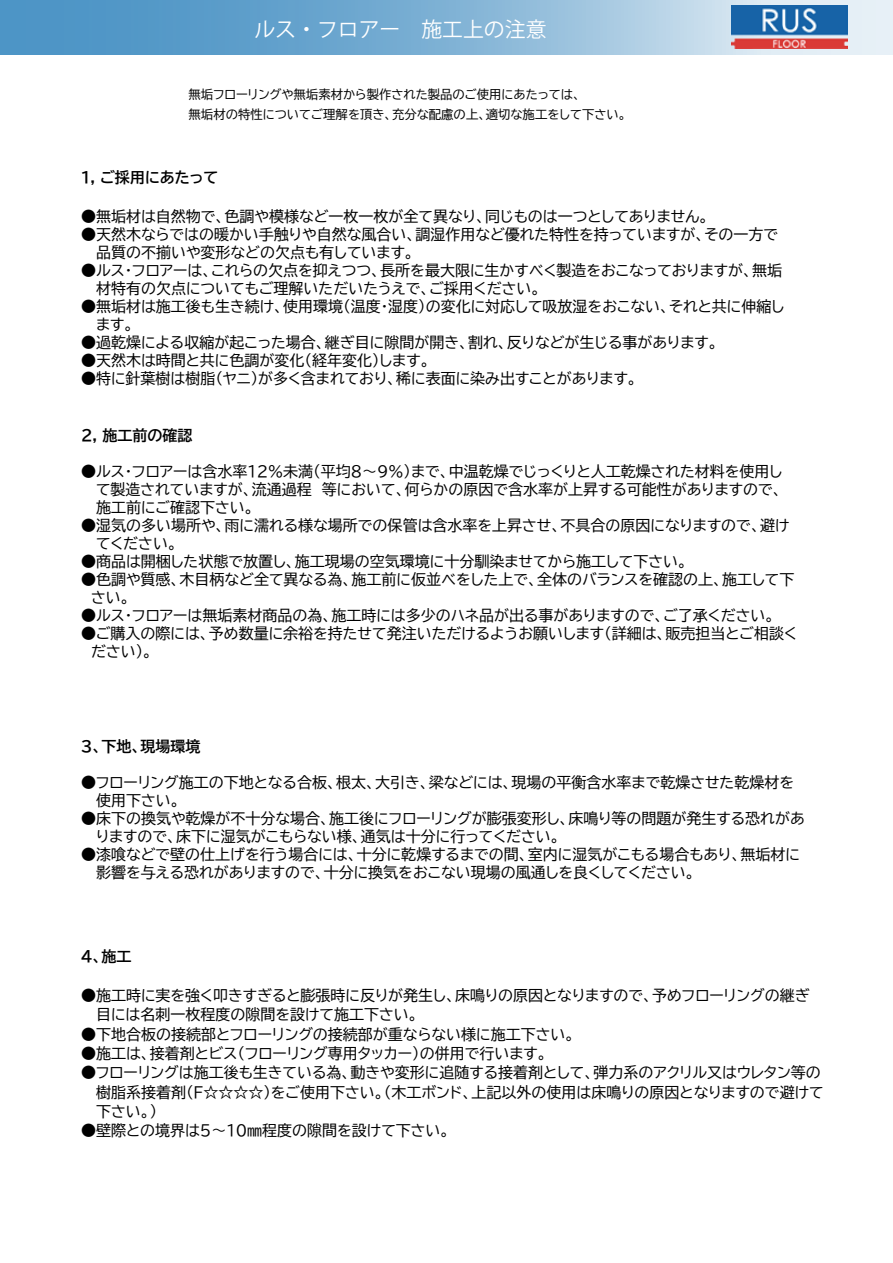
<style>
.page{position:relative;width:893px;height:1263px;background:#fff}
.page>*{position:absolute;margin:0;border:0;box-sizing:border-box;transform-origin:0 0}
.t1{font:20.85px "Noto Sans JP Regular 90 ms RKSJ H";color:#fff}
.t2{font:15px/18px "BIZ UDP Gothic";color:#000}
.t3{font:15px "BIZ UDP Gothic Bold";color:#000}
.t4{font:12.3px/19.5px "BIZ UDP Gothic";color:#000}
</style>
<div class="page">
<svg style="left:0;top:0;width:893px;height:54px;background:#82b3d5"></svg>
<img style="left:731px;top:6px;width:117px;height:42px">
<h1 class="t1" style="left:254px;top:17px;width:294px">ルス・フロアー　施工上の注意</h1>
<p class="t4" style="left:189px;top:85px;width:439px">無垢フローリングや無垢素材から製作された製品のご使用にあたっては、<br>無垢材の特性についてご理解を頂き、充分な配慮の上、適切な施工をして下さい。</p>
<p class="t3" style="left:81px;top:170px;width:139px">1, ご採用にあたって</p>
<p class="t2" style="left:81px;top:208px;width:629px">●無垢材は自然物で、色調や模様など一枚一枚が全て異なり、同じものは一つとしてありません。</p>
<p class="t2" style="left:96px;top:226px;width:684px;text-indent:-15px">●天然木ならではの暖かい手触りや自然な風合い、調湿作用など優れた特性を持っていますが、その一方で品質の不揃いや変形などの欠点も有しています。</p>
<p class="t2" style="left:96px;top:262px;width:688px;text-indent:-15px">●ルス・フロアーは、これらの欠点を抑えつつ、長所を最大限に生かすべく製造をおこなっておりますが、無垢材特有の欠点についてもご理解いただいたうえで、ご採用ください。</p>
<p class="t2" style="left:96px;top:298px;width:690px;text-indent:-15px">●無垢材は施工後も生き続け、使用環境（温度・湿度）の変化に対応して吸放湿をおこない、それと共に伸縮します。</p>
<p class="t2" style="left:81px;top:334px;width:638px">●過乾燥による収縮が起こった場合、継ぎ目に隙間が開き、割れ、反りなどが生じる事があります。</p>
<p class="t2" style="left:81px;top:352px;width:350px">●天然木は時間と共に色調が変化（経年変化）します。</p>
<p class="t2" style="left:81px;top:370px;width:557px">●特に針葉樹は樹脂（ヤニ）が多く含まれており、稀に表面に染み出すことがあります。</p>
<p class="t3" style="left:81px;top:428px;width:113px">2, 施工前の確認</p>
<p class="t2" style="left:96px;top:463px;width:688px;text-align:justify;text-indent:-15px">●ルス・フロアーは含水率12％未満（平均8～9％）まで、中温乾燥でじっくりと人工乾燥された材料を使用して製造されていますが、流通過程　等において、何らかの原因で含水率が上昇する可能性がありますので、施工前にご確認下さい。</p>
<p class="t2" style="left:96px;top:517px;width:695px;text-indent:-15px">●湿気の多い場所や、雨に濡れる様な場所での保管は含水率を上昇させ、不具合の原因になりますので、避けてください。</p>
<p class="t2" style="left:81px;top:553px;width:608px">●商品は開梱した状態で放置し、施工現場の空気環境に十分馴染ませてから施工して下さい。</p>
<p class="t2" style="left:91px;top:571px;width:705px;text-indent:-10px">●色調や質感、木目柄など全て異なる為、施工前に仮並べをした上で、全体のバランスを確認の上、施工して下さい。</p>
<p class="t2" style="left:81px;top:607px;width:695px">●ルス・フロアーは無垢素材商品の為、施工時には多少のハネ品が出る事がありますので、ご了承ください。</p>
<p class="t2" style="left:91px;top:625px;width:707px;text-indent:-10px">●ご購入の際には、予め数量に余裕を持たせて発注いただけるようお願いします（詳細は、販売担当とご相談ください）。</p>
<p class="t3" style="left:81px;top:739px;width:121px">3、下地、現場環境</p>
<p class="t2" style="left:96px;top:773px;width:699px;text-indent:-15px">●フローリング施工の下地となる合板、根太、大引き、梁などには、現場の平衡含水率まで乾燥させた乾燥材を使用下さい。</p>
<p class="t2" style="left:96px;top:809px;width:710px;text-indent:-15px">●床下の換気や乾燥が不十分な場合、施工後にフローリングが膨張変形し、床鳴り等の問題が発生する恐れがありますので、床下に湿気がこもらない様、通気は十分に行ってください。</p>
<p class="t2" style="left:96px;top:845px;width:705px;text-indent:-15px">●漆喰などで壁の仕上げを行う場合には、十分に乾燥するまでの間、室内に湿気がこもる場合もあり、無垢材に影響を与える恐れがありますので、十分に換気をおこない現場の風通しを良くしてください。</p>
<p class="t3" style="left:81px;top:949px;width:52px">４、施工</p>
<p class="t2" style="left:96px;top:986px;width:715px;line-height:19.4px;text-indent:-15px">●施工時に実を強く叩きすぎると膨張時に反りが発生し、床鳴りの原因となりますので、予めフローリングの継ぎ目には名刺一枚程度の隙間を設けて施工下さい。</p>
<p class="t2" style="left:81px;top:1025px;width:495px">●下地合板の接続部とフローリングの接続部が重ならない様に施工下さい。</p>
<p class="t2" style="left:81px;top:1044px;width:467px">●施工は、接着剤とビス（フローリング専用タッカー）の併用で行います。</p>
<p class="t2" style="left:96px;top:1063px;width:729px;line-height:19.4px;text-indent:-15px">●フローリングは施工後も生きている為、動きや変形に追随する接着剤として、弾力系のアクリル又はウレタン等の樹脂系接着剤（F☆☆☆☆）をご使用下さい。（木工ボンド、上記以外の使用は床鳴りの原因となりますので避けて下さい。）</p>
<p class="t2" style="left:81px;top:1121px;width:370px">●壁際との境界は5～10㎜程度の隙間を設けて下さい。</p>
</div>
